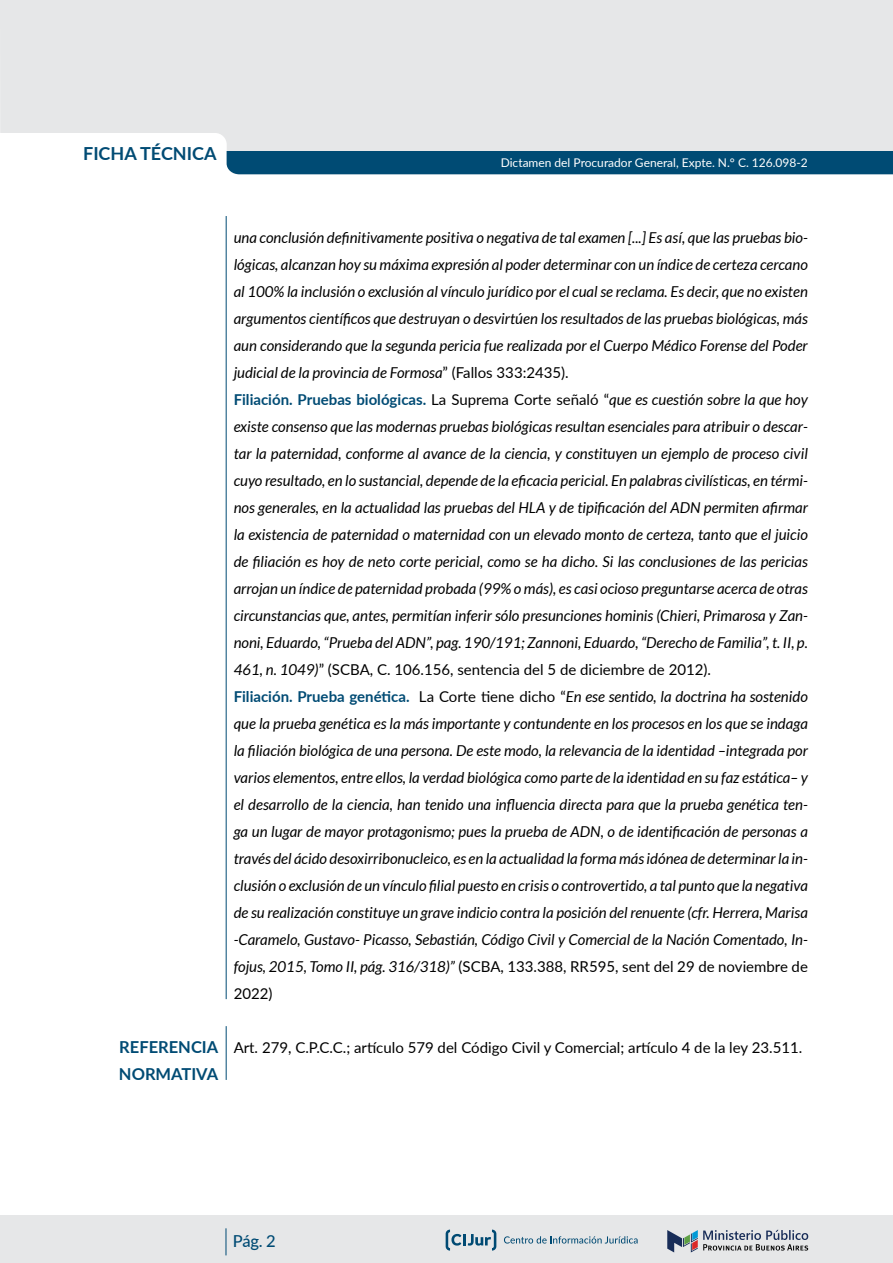
<style>
.page{position:relative;width:893px;height:1263px;background:#fff}
.page>*{position:absolute;margin:0;border:0;box-sizing:border-box;transform-origin:0 0}
.t1{font:700 18px "Lato";color:#004b74}
.t2{font:700 16.5px/27px "Lato";color:#004b74}
.t3{font:500 16.5px "Lato";color:#004b74}
.t4{font:italic 15px/27px "Lato";color:#000}
.t5{font:15px "Lato";color:#000}
.t6{font:12px "Lato";color:#fff}
.s1{font-style:normal}
.s2{font-weight:700;font-style:normal;color:#004b74}
</style>
<div class="page">
<div style="left:0;top:1215px;width:893px;height:48px;background:#e6e7e8"></div>
<svg style="left:667px;top:1230px;width:141px;height:22px"></svg>
<svg style="left:504px;top:1236px;width:134px;height:7px"></svg>
<svg style="left:446px;top:1229px;width:50px;height:21px"></svg>
<svg style="left:226px;top:1228px;width:1px;height:27px"></svg>
<div style="left:0;top:0;width:893px;height:166px;background:#e6e7e8"></div>
<hr style="left:226px;top:216px;width:1px;height:783px;background:#004b74">
<div style="left:227px;top:151px;width:666px;height:23px;background:#004b74"></div>
<hr style="left:226px;top:1026px;width:1px;height:54px;background:#004b74">
<p class="t1" style="left:83px;top:140px;width:135px">FICHA TÉCNICA</p>
<p class="t6" style="left:501px;top:155px;width:309px">Dictamen del Procurador General, Expte. N.° C. 126.098-2</p>
<p class="t4" style="left:234px;top:224px;width:576px">una conclusión definitivamente positiva o negativa de tal examen [...] Es así, que las pruebas bio&shy;lógicas, alcanzan hoy su máxima expresión al poder determinar con un índice de certeza cercano al 100% la inclusión o exclusión al vínculo jurídico por el cual se reclama. Es decir, que no existen argumentos científicos que destruyan o desvirtúen los resultados de las pruebas biológicas, más aun considerando que la segunda pericia fue realizada por el Cuerpo Médico Forense del Poder judicial de la provincia de Formosa<span class="s1">” (Fallos 333:2435).<br></span><span class="s2">Filiación. Pruebas biológicas.</span> <span class="s1">La Suprema Corte señaló “</span>que es cuestión sobre la que hoy existe consenso que las modernas pruebas biológicas resultan esenciales para atribuir o descar&shy;tar la paternidad, conforme al avance de la ciencia, y constituyen un ejemplo de proceso civil cuyo resultado, en lo sustancial, depende de la eficacia pericial. En palabras civilísticas, en térmi&shy;nos generales, en la actualidad las pruebas del HLA y de tipificación del ADN permiten afirmar la existencia de paternidad o maternidad con un elevado monto de certeza, tanto que el juicio de filiación es hoy de neto corte pericial, como se ha dicho. Si las conclusiones de las pericias arrojan un índice de paternidad probada (99% o más), es casi ocioso preguntarse acerca de otras circunstancias que, antes, permitían inferir sólo presunciones hominis (Chieri, Primarosa y Zan&shy;noni, Eduardo, “Prueba del ADN”, pag. 190/191; Zannoni, Eduardo, “Derecho de Familia”, t. II, p.<br>461, n. 1049)<span class="s1">” (SCBA, C. 106.156, sentencia del 5 de diciembre de 2012).<br></span><span class="s2">Filiación. Prueba genética.</span> <span class="s1">La Corte tiene dicho “</span>En ese sentido, la doctrina ha sostenido que la prueba genética es la más importante y contundente en los procesos en los que se indaga la filiación biológica de una persona. De este modo, la relevancia de la identidad –integrada por varios elementos, entre ellos, la verdad biológica como parte de la identidad en su faz estática– y el desarrollo de la ciencia, han tenido una influencia directa para que la prueba genética ten&shy;ga un lugar de mayor protagonismo; pues la prueba de ADN, o de identificación de personas a través del ácido desoxirribonucleico, es en la actualidad la forma más idónea de determinar la in&shy;clusión o exclusión de un vínculo filial puesto en crisis o controvertido, a tal punto que la negativa de su realización constituye un grave indicio contra la posición del renuente (cfr. Herrera, Marisa -Caramelo, Gustavo- Picasso, Sebastián, Código Civil y Comercial de la Nación Comentado, In&shy;fojus, 2015, Tomo II, pág. 316/318)” <span class="s1">(SCBA, 133.388, RR595, sent del 29 de noviembre de 2022)</span></p>
<p class="t2" style="left:119px;top:1033px;width:101px">REFERENCIA<br>NORMATIVA</p>
<p class="t5" style="left:234px;top:1037px;width:570px">Art. 279, C.P.C.C.; artículo 579 del Código Civil y Comercial; artículo 4 de la ley 23.511.</p>
<p class="t3" style="left:233px;top:1229px;width:44px">Pág. 2</p>
</div>
